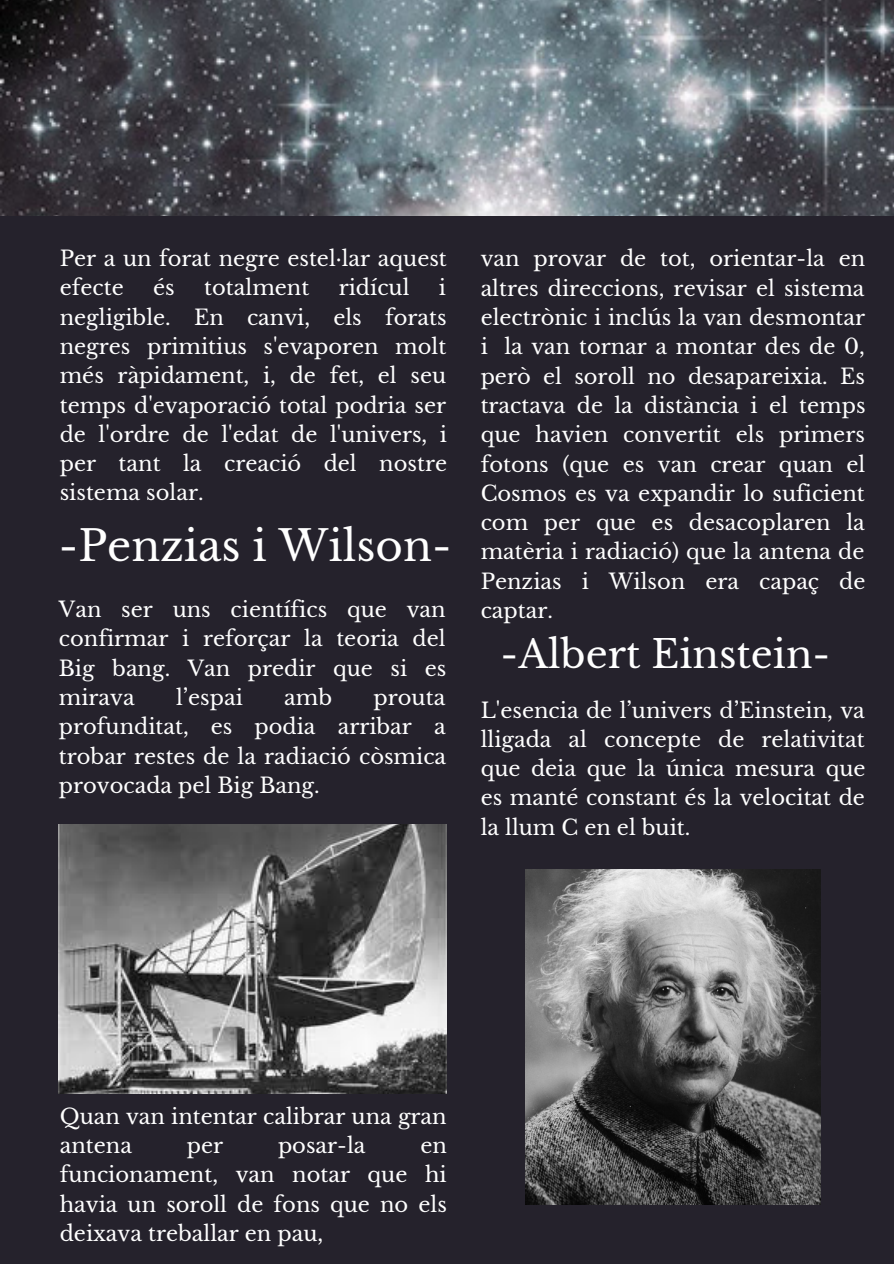
<style>
.page{position:relative;width:894px;height:1264px;background:#fff}
.page>*{position:absolute;margin:0;border:0;box-sizing:border-box;transform-origin:0 0}
.t1{font:42px "Libre Baskerville";color:#fff}
.t2{font:38.4px "Libre Baskerville";color:#fff}
.t3{font:21px/29.2px "Libre Baskerville";color:#fff;text-align:justify}
</style>
<div class="page">
<div style="left:0;top:0;width:893px;height:1263px;background:#25222c"></div>
<img style="left:0;top:0;width:893px;height:215px">
<img style="left:59px;top:824px;width:387px;height:269px">
<img style="left:525px;top:869px;width:295px;height:335px">
<p class="t3" style="left:60px;top:244px;width:388px">Per a un forat negre estel·lar aquest efecte</p>
<p class="t3" style="left:153px;top:273px;width:23px">és</p>
<p class="t3" style="left:204px;top:273px;width:107px">totalment</p>
<p class="t3" style="left:339px;top:273px;width:72px">ridícul</p>
<p class="t3" style="left:60px;top:273px;width:389px;text-indent:379px">i negligible. En canvi, els forats negres primitius s'evaporen molt més ràpidament, i, de fet, el seu temps d'evaporació total podria ser de l'ordre de l'edat de l'univers, i per tant la creació del nostre sistema solar.</p>
<h1 class="t1" style="left:59px;top:520px;width:394px">-Penzias i Wilson-</h1>
<p class="t3" style="left:59px;top:595px;width:389px">Van ser uns científics que van confirmar i reforçar la teoria del Big bang. Van predir que si es mirava</p>
<p class="t3" style="left:176px;top:683px;width:68px">l’espai</p>
<p class="t3" style="left:284px;top:683px;width:49px">amb</p>
<p class="t3" style="left:59px;top:683px;width:389px;text-indent:314px">prouta profunditat, es podia arribar a trobar restes de la radiació còsmica provocada pel Big Bang.</p>
<p class="t3" style="left:480px;top:244px;width:386px">van provar de tot, orientar-la en altres direccions, revisar el sistema electrònic i inclús la van desmontar i la van tornar a montar des de 0, però el soroll no desapareixia. Es tractava de la distància i el temps que havien convertit els primers fotons (que es van crear quan el Cosmos es va expandir lo suficient com per que es desacoplaren la matèria i radiació) que la antena de Penzias i Wilson era capaç de captar.</p>
<h2 class="t2" style="left:500px;top:630px;width:331px">-Albert Einstein-</h2>
<p class="t3" style="left:480px;top:695px;width:386px">L'esencia de l’univers d’Einstein, va lligada al concepte de relativitat que deia que la única mesura que es manté constant és la velocitat de la llum C en el buit.</p>
<p class="t3" style="left:60px;top:1101px;width:388px">Quan van intentar calibrar una gran antena</p>
<p class="t3" style="left:187px;top:1130px;width:38px">per</p>
<p class="t3" style="left:278px;top:1130px;width:89px">posar-la</p>
<p class="t3" style="left:60px;top:1130px;width:388px;text-indent:360px">en funcionament, van notar que hi havia un soroll de fons que no els deixava treballar en pau,</p>
</div>
